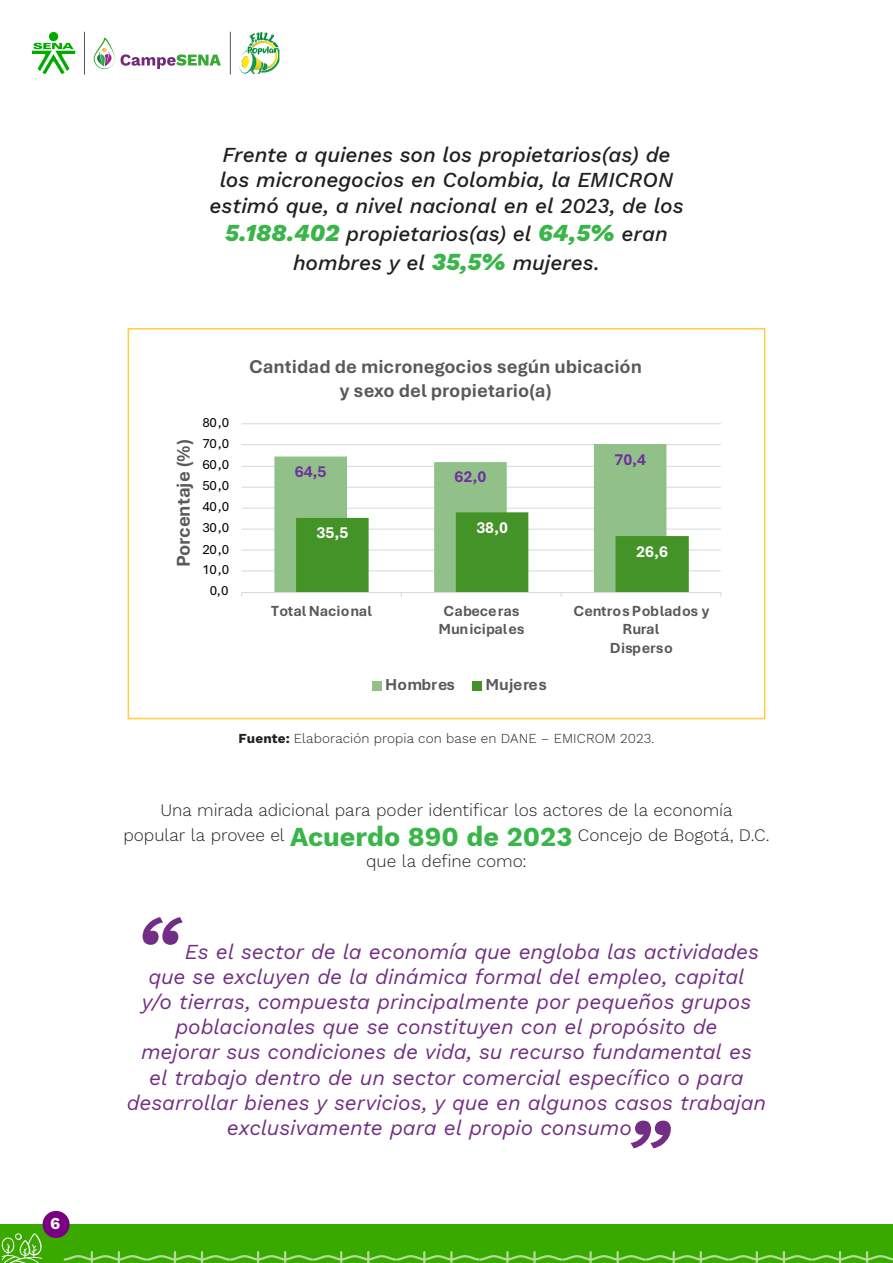
<style>
.page{position:relative;width:893px;height:1263px;background:#fff}
.page>*{position:absolute;margin:0;border:0;box-sizing:border-box;transform-origin:0 0}
.Content{font:italic 600 90px "Work Sans";color:#722e84}
.Content-2{font:italic 21px "Work Sans";letter-spacing:-.005em;color:#722e84}
.Content-3{font:italic 500 21px/25.2px "Work Sans";color:#231f20;text-align:center}
.Content-4{font:italic 600 21px "Work Sans";color:#722e84}
.t1{font:700 19.5px/23.7px "Aptos";color:#595959;text-align:center}
.Content-5{font:300 17.25px "Work Sans";color:#231f20}
.t2{font:700 16.8px "Aptos";letter-spacing:.005em;color:#595959}
.t3{font:700 16.8px "Aptos";color:#7030a0}
.t4{font:700 16.8px "Aptos";color:#fff}
.t5{font:700 16.5px "Work Sans";color:#fff}
.t6{font:700 15.3px/18.9px "Aptos";letter-spacing:-.005em;color:#595959;text-align:center}
.t7{font:13.95px "Aptos";letter-spacing:-.035em;color:#000}
.Content-6{font:300 13.5px "Work Sans";letter-spacing:.01em;color:#231f20}
.s1{font-weight:800;font-size:24px;color:#3ab54a}
.s2{font-weight:700}
.s3{font-weight:700;font-size:27px;color:#3ab54a}
</style>
<div class="page">
<div style="left:0;top:1225px;width:893px;height:38px;background:#39a900"></div>
<svg style="left:1px;top:1233px;width:42px;height:30px"></svg>
<svg style="left:64px;top:1251px;width:829px;height:12px"></svg>
<div style="left:43px;top:1211px;width:27px;height:27px;background:#790083;border-radius:50%"></div>
<svg style="left:239px;top:32px;width:40px;height:42px"></svg>
<svg style="left:32px;top:43px;width:43px;height:31px"></svg>
<div style="left:49px;top:32px;width:9px;height:9px;background:#00ab00;border-radius:50%"></div>
<hr style="left:230px;top:32px;width:1px;height:42px;background:#575757">
<hr style="left:84px;top:32px;width:1px;height:42px;background:#575757">
<svg style="left:121px;top:54px;width:100px;height:15px"></svg>
<svg style="left:94px;top:38px;width:21px;height:31px"></svg>
<svg style="left:127px;top:328px;width:639px;height:392px"></svg>
<p class="t5" style="left:50px;top:1211px;width:12px">6</p>
<p class="Content-3" style="left:209px;top:141px;width:475px">Frente a quienes son los propietarios(as) de los micronegocios en Colombia, la EMICRON estimó que, a nivel nacional en el 2023, de los</p>
<p class="Content-3" style="left:225px;top:218px;width:444px;line-height:28.8px"><span class="s1">5.188.402</span> propietarios(as) el <span class="s1">64,5%</span> eran hombres y el <span class="s1">35,5%</span> mujeres.</p>
<p class="t1" style="left:171px;top:567px;width:129px;rotate:-90deg">Porcentaje (%)</p>
<p class="t7" style="left:202px;top:413px;width:28px">80,0</p>
<p class="t7" style="left:202px;top:434px;width:28px">70,0</p>
<p class="t7" style="left:202px;top:455px;width:28px">60,0</p>
<p class="t7" style="left:202px;top:476px;width:28px">50,0</p>
<p class="t7" style="left:202px;top:497px;width:28px">40,0</p>
<p class="t7" style="left:202px;top:518px;width:28px">30,0</p>
<p class="t7" style="left:202px;top:539px;width:28px">20,0</p>
<p class="t7" style="left:202px;top:560px;width:28px">10,0</p>
<p class="t7" style="left:210px;top:581px;width:20px">0,0</p>
<p class="t1" style="left:249px;top:354px;width:395px">Cantidad de micronegocios según ubicación y sexo del propietario(a)</p>
<p class="t3" style="left:295px;top:460px;width:33px">64,5</p>
<p class="t3" style="left:455px;top:465px;width:33px">62,0</p>
<p class="t4" style="left:316px;top:521px;width:33px">35,5</p>
<p class="t4" style="left:476px;top:516px;width:33px">38,0</p>
<p class="t3" style="left:614px;top:448px;width:33px">70,4</p>
<p class="t4" style="left:636px;top:540px;width:33px">26,6</p>
<p class="t6" style="left:271px;top:600px;width:102px">Total Nacional</p>
<p class="t6" style="left:439px;top:600px;width:88px">Cabeceras<br>Municipales</p>
<p class="t6" style="left:573px;top:600px;width:137px">Centros Poblados y<br>Rural<br>Disperso</p>
<p class="t2" style="left:385px;top:673px;width:72px">Hombres</p>
<p class="t2" style="left:485px;top:673px;width:63px">Mujeres</p>
<p class="Content-6" style="left:239px;top:728px;width:417px"><span class="s2">Fuente:</span> Elaboración propia con base en DANE – EMICROM 2023.</p>
<p class="Content-5" style="left:160px;top:796px;width:574px">Una mirada adicional para poder identificar los actores de la economía</p>
<p class="Content-5" style="left:123px;top:822px;width:648px">popular la provee el <span class="s3">Acuerdo 890 de 2023</span> Concejo de Bogotá, D.C.</p>
<p class="Content-5" style="left:366px;top:847px;width:162px">que la define como:</p>
<p class="Content" style="left:134px;top:881px;width:45px">“</p>
<p class="Content-2" style="left:185px;top:935px;width:575px">Es el sector de la economía que engloba las actividades</p>
<p class="Content-2" style="left:148px;top:961px;width:598px">que se excluyen de la dinámica formal del empleo, capital</p>
<p class="Content-2" style="left:142px;top:986px;width:611px">y/o tierras, compuesta principalmente por pequeños grupos</p>
<p class="Content-2" style="left:175px;top:1011px;width:544px">poblacionales que se constituyen con el propósito de</p>
<p class="Content-2" style="left:141px;top:1036px;width:612px">mejorar sus condiciones de vida, su recurso fundamental es</p>
<p class="Content-2" style="left:149px;top:1061px;width:596px">el trabajo dentro de un sector comercial específico o para</p>
<p class="Content-2" style="left:127px;top:1087px;width:641px">desarrollar bienes y servicios, y que en algunos casos trabajan</p>
<p class="Content-2" style="left:227px;top:1112px;width:407px">exclusivamente para el propio consumo</p>
<p class="Content" style="left:623px;top:1084px;width:45px">”</p>
<p class="Content-4" style="left:660px;top:1112px;width:7px">.</p>
</div>
